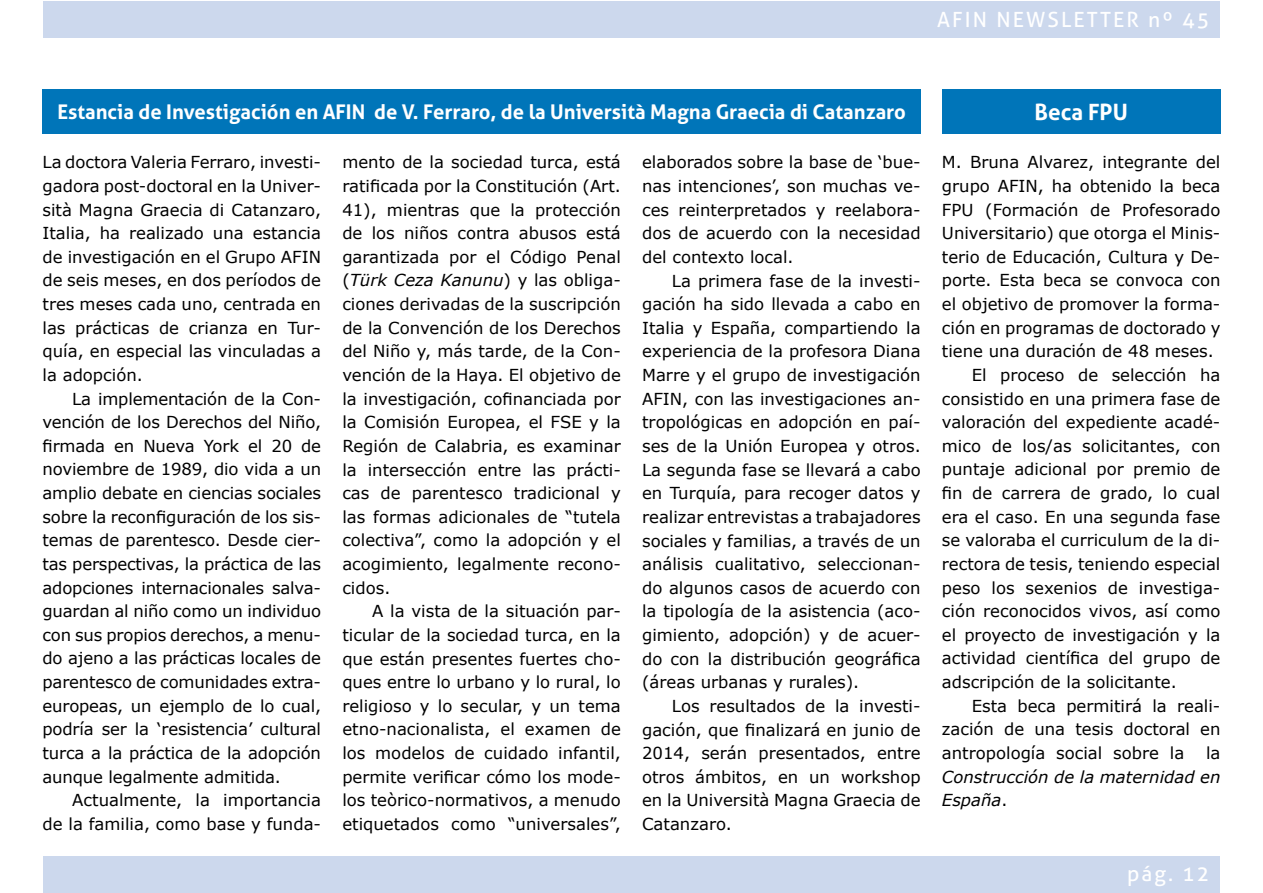
<style>
.page{position:relative;width:1263px;height:893px;background:#fff}
.page>*{position:absolute;margin:0;border:0;box-sizing:border-box;transform-origin:0 0}
.t1{font:700 22.5px "Aller";color:#fff}
.t2{font:21px "Aller";letter-spacing:.1em;color:#fff}
.t3{font:700 20.25px "Aller";color:#fff}
.t4{font:16.5px/23.7px "Verdana";color:#000;text-align:justify}
.t5{font:italic 16.5px/23.7px "Verdana";color:#000}
.s1{font-style:italic}
.s2{font-style:normal}
</style>
<div class="page">
<div style="left:43px;top:1px;width:1177px;height:37px;background:#ccd8ed"></div>
<div style="left:43px;top:856px;width:1177px;height:37px;background:#ccd8ed"></div>
<div style="left:43px;top:89px;width:878px;height:45px;background:#0075b9"></div>
<div style="left:942px;top:89px;width:278px;height:45px;background:#0075b9"></div>
<p class="t2" style="left:937px;top:7px;width:274px">AFIN NEWSLETTER nº 45</p>
<p class="t3" style="left:57px;top:99px;width:850px">Estancia de Investigación en AFIN de V. Ferraro, de la Università Magna Graecia di Catanzaro</p>
<p class="t4" style="left:43px;top:151px;width:280px">La doctora Valeria Ferraro, investi&shy;gadora post-doctoral en la Univer&shy;sità Magna Graecia di Catanzaro, Italia, ha realizado una estancia de investigación en el Grupo AFIN de seis meses, en dos períodos de tres meses cada uno, centrada en las prácticas de crianza en Tur&shy;quía, en especial las vinculadas a la adopción.</p>
<p class="t4" style="left:43px;top:387px;width:280px;text-indent:30px">La implementación de la Con&shy;vención de los Derechos del Niño, firmada en Nueva York el 20 de noviembre de 1989, dio vida a un amplio debate en ciencias sociales sobre la reconfiguración de los sis&shy;temas de parentesco. Desde cier&shy;tas perspectivas, la práctica de las adopciones internacionales salva&shy;guardan al niño como un individuo con sus propios derechos, a menu&shy;do ajeno a las prácticas locales de parentesco de comunidades extra&shy;europeas, un ejemplo de lo cual, podría ser la ‘resistencia’ cultural turca a la práctica de la adopción aunque legalmente admitida.</p>
<p class="t4" style="left:43px;top:789px;width:280px;text-align:right">Actualmente, la importancia<br>de la familia, como base y funda-</p>
<p class="t4" style="left:342px;top:151px;width:280px">mento de la sociedad turca, está ratificada por la Constitución (Art.<br>41), mientras que la protección de los niños contra abusos está garantizada por el Código Penal (<span class="s1">Türk Ceza Kanunu</span>) y las obliga&shy;ciones derivadas de la suscripción de la Convención de los Derechos del Niño y, más tarde, de la Con&shy;vención de la Haya. El objetivo de la investigación, cofinanciada por la Comisión Europea, el FSE y la Región de Calabria, es examinar la intersección entre las prácti&shy;cas de parentesco tradicional y las formas adicionales de “tutela colectiva”, como la adopción y el acogimiento, legalmente recono&shy;cidos.</p>
<p class="t4" style="left:342px;top:600px;width:280px;text-indent:30px">A la vista de la situación par&shy;ticular de la sociedad turca, en la que están presentes fuertes cho&shy;ques entre lo urbano y lo rural, lo religioso y lo secular, y un tema etno-nacionalista, el examen de los modelos de cuidado infantil, permite verificar cómo los mode&shy;los teòrico-normativos, a menudo etiquetados como “universales”,</p>
<p class="t4" style="left:642px;top:151px;width:280px">elaborados sobre la base de ‘bue&shy;nas intenciones’, son muchas ve&shy;ces reinterpretados y reelabora&shy;dos de acuerdo con la necesidad del contexto local.</p>
<p class="t4" style="left:642px;top:269px;width:280px;text-indent:30px">La primera fase de la investi&shy;gación ha sido llevada a cabo en Italia y España, compartiendo la experiencia de la profesora Diana Marre y el grupo de investigación AFIN, con las investigaciones an&shy;tropológicas en adopción en paí&shy;ses de la Unión Europea y otros.<br>La segunda fase se llevará a cabo en Turquía, para recoger datos y realizar entrevistas a trabajadores sociales y familias, a través de un análisis cualitativo, seleccionan&shy;do algunos casos de acuerdo con la tipología de la asistencia (aco&shy;gimiento, adopción) y de acuer&shy;do con la distribución geográfica (áreas urbanas y rurales).</p>
<p class="t4" style="left:642px;top:694px;width:280px;text-indent:30px">Los resultados de la investi&shy;gación, que finalizará en junio de 2014, serán presentados, entre otros ámbitos, en un workshop en la Università Magna Graecia de Catanzaro.</p>
<h1 class="t1" style="left:1034px;top:98px;width:95px">Beca FPU</h1>
<p class="t4" style="left:942px;top:151px;width:280px">M. Bruna Alvarez, integrante del</p>
<p class="t4" style="left:942px;top:174px;width:280px">grupo AFIN, ha obtenido la beca</p>
<p class="t4" style="left:942px;top:198px;width:280px">FPU (Formación de Profesorado</p>
<p class="t4" style="left:942px;top:222px;width:280px">Universitario) que otorga el Minis-</p>
<p class="t4" style="left:942px;top:245px;width:280px">terio de Educación, Cultura y De-</p>
<p class="t4" style="left:942px;top:269px;width:280px">porte. Esta beca se convoca con</p>
<p class="t4" style="left:942px;top:292px;width:280px">el objetivo de promover la forma-</p>
<p class="t4" style="left:942px;top:316px;width:280px">ción en programas de doctorado y</p>
<p class="t4" style="left:942px;top:340px;width:273px">tiene una duración de 48 meses.</p>
<p class="t4" style="left:972px;top:363px;width:250px">El proceso de selección ha</p>
<p class="t4" style="left:942px;top:387px;width:280px">consistido en una primera fase de</p>
<p class="t4" style="left:942px;top:411px;width:280px">valoración del expediente acadé-</p>
<p class="t4" style="left:942px;top:434px;width:280px">mico de los/as solicitantes, con</p>
<p class="t4" style="left:942px;top:458px;width:280px">puntaje adicional por premio de</p>
<p class="t4" style="left:942px;top:481px;width:280px">fin de carrera de grado, lo cual</p>
<p class="t4" style="left:942px;top:505px;width:280px">era el caso. En una segunda fase</p>
<p class="t4" style="left:942px;top:529px;width:280px">se valoraba el curriculum de la di-</p>
<p class="t4" style="left:942px;top:552px;width:280px">rectora de tesis, teniendo especial</p>
<p class="t4" style="left:942px;top:576px;width:280px">peso los sexenios de investiga-</p>
<p class="t4" style="left:942px;top:600px;width:280px">ción reconocidos vivos, así como</p>
<p class="t4" style="left:942px;top:623px;width:280px">el proyecto de investigación y la</p>
<p class="t4" style="left:942px;top:647px;width:280px">actividad científica del grupo de</p>
<p class="t4" style="left:942px;top:670px;width:236px">adscripción de la solicitante.</p>
<p class="t4" style="left:972px;top:694px;width:250px">Esta beca permitirá la reali-</p>
<p class="t4" style="left:942px;top:718px;width:280px">zación de una tesis doctoral en</p>
<p class="t4" style="left:942px;top:741px;width:244px">antropología social sobre la</p>
<p class="t4" style="left:1206px;top:741px;width:16px">la</p>
<p class="t5" style="left:942px;top:765px;width:280px">Construcción de la maternidad en<br>España<span class="s2">.</span></p>
<p class="t2" style="left:1127px;top:861px;width:84px">pág. 12</p>
</div>
